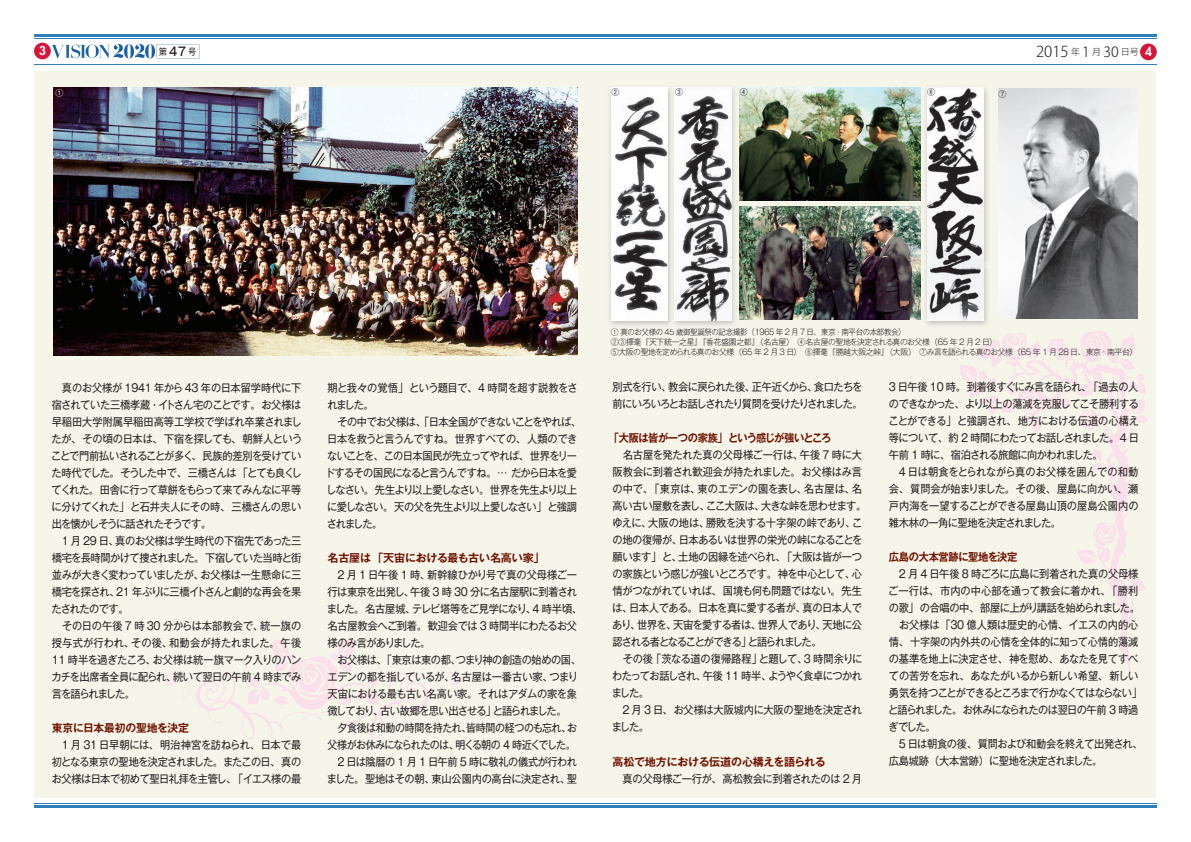
<style>
.page{position:relative;width:1191px;height:842px;background:#fff}
.page>*{position:absolute;margin:0;border:0;box-sizing:border-box;transform-origin:0 0}
.t1{font:300 15px "Koz Go Pro";color:#231f20}
.t2{font:800 12px "Futura";color:#fff}
.t3{font:11px/17px "Gothic MB101 Pro";letter-spacing:-.04em;color:#231f20;scale:.93 1}
.t4{font:11px/17px "Gothic MB101 Pro";letter-spacing:-.06em;color:#231f20;scale:.93 1}
.t5{font:11px/17px "Gothic MB101 Pro";letter-spacing:-.04em;color:#231f20;scale:.91 1}
.t6{font:11px/17px "Gothic MB101 Pro";letter-spacing:-.07em;color:#231f20;scale:.93 1}
.t7{font:700 11px "Gothic MB101 Pro De";letter-spacing:-.03em;color:#701100}
.t8{font:700 11px "Gothic MB101 Pro De";letter-spacing:-.03em;color:#701100;scale:.93 1}
.t9{font:700 11px "Gothic MB101 Pro De";letter-spacing:-.01em;color:#701100}
.t10{font:9px "Gothic MB101 Pro";color:#231f20;scale:.92 1}
.t11{font:300 8px/10px "Gothic MB101 Pro";letter-spacing:-.04em;color:#231f20}
.t12{font:8px "Gothic MB101 Pro";color:#231f20}
.t13{font:8px "Gothic MB101 Pro";color:#fff}
.s1{font-weight:500;font-size:12px}
.s2{font-size:14px}
.s3{font-family:"Futura";font-weight:800;font-size:12px;color:#fff}
</style>
<div class="page">
<hr style="left:34px;top:34px;width:1123px;height:2px;background:#2f80ba">
<hr style="left:34px;top:38px;width:1123px;height:1px;background:#2f80ba">
<hr style="left:34px;top:803px;width:1123px;height:1px;background:#2f80ba">
<hr style="left:34px;top:805px;width:1123px;height:2px;background:#2f80ba">
<hr style="left:34px;top:64px;width:1123px;height:1px;background:#2f80ba">
<div style="left:1140px;top:44px;width:16px;height:16px;background:#d71439;border-radius:50%"></div>
<svg style="left:51px;top:44px;width:148px;height:14px"></svg>
<div style="left:34px;top:43px;width:17px;height:16px;background:#d71439;border-radius:50%"></div>
<div style="left:34px;top:71px;width:1122px;height:726px;background:#f5f5ea"></div>
<svg style="left:165px;top:639px;width:294px;height:100px"></svg>
<svg style="left:960px;top:331px;width:188px;height:344px"></svg>
<img style="left:54px;top:88px;width:524px;height:267px">
<img style="left:739px;top:87px;width:181px;height:114px">
<img style="left:739px;top:206px;width:181px;height:114px">
<img style="left:925px;top:87px;width:63px;height:239px">
<svg style="left:984px;top:261px;width:4px;height:8px"></svg>
<img style="left:927px;top:88px;width:56px;height:232px">
<img style="left:609px;top:87px;width:61px;height:239px">
<img style="left:611px;top:88px;width:56px;height:232px">
<img style="left:674px;top:87px;width:61px;height:239px">
<img style="left:670px;top:92px;width:1px;height:228px">
<img style="left:675px;top:88px;width:56px;height:232px">
<img style="left:998px;top:89px;width:139px;height:229px">
<p class="t2" style="left:39px;top:43px;width:8px">3</p>
<p class="t10" style="left:159px;top:44px;width:42px">第<span class="s1">47</span>号</p>
<h1 class="t1" style="left:1036px;top:42px;width:117px">2015<sup>年</sup><span class="s2">1</span><sup>月</sup><span class="s2">30</span><sup>日号</sup> <span class="s3">4</span></h1>
<p class="t13" style="left:56px;top:86px;width:9px">①</p>
<p class="t12" style="left:740px;top:85px;width:9px">④</p>
<p class="t12" style="left:611px;top:86px;width:9px">②</p>
<p class="t12" style="left:675px;top:86px;width:9px">③</p>
<p class="t12" style="left:927px;top:86px;width:9px">⑥</p>
<p class="t12" style="left:998px;top:87px;width:9px">⑦</p>
<p class="t13" style="left:739px;top:205px;width:9px">⑤</p>
<p class="t3" style="left:51px;top:378px;width:281px">　真のお父様が 1941 年から 43 年の日本留学時代に下宿されていた三橋孝蔵・イトさん宅のことです。お父様は早稲田大学附属早稲田高等工学校で学ばれ卒業されましたが、その頃の日本は、下宿を探しても、朝鮮人ということで門前払いされることが多く、民族的差別を受けていた時代でした。そうした中で、三橋さんは「とても良くしてくれた。田舎に行って草餅をもらって来てみんなに平等に分けてくれた」と石井夫人にその時、三橋さんの思い出を懐かしそうに話されたそうです。<br>　1 月 29 日、真のお父様は学生時代の下宿先であった三橋宅を長時間かけて捜されました。下宿していた当時と街並みが大きく変わっていましたが、お父様は一生懸命に三橋宅を探され、21 年ぶりに三橋イトさんと劇的な再会を果たされたのです。<br>　その日の午後 7 時 30 分からは本部教会で、統一旗の授与式が行われ、その後、和動会が持たれました。午後　<br>11 時半を過ぎたころ、お父様は統一旗マーク入りのハンカチを出席者全員に配られ、続いて翌日の午前 4 時までみ言を語られました。</p>
<p class="t9" style="left:52px;top:719px;width:139px">東京に日本最初の聖地を決定</p>
<p class="t3" style="left:52px;top:735px;width:270px;text-align:justify">　1 月 31 日早朝には、明治神宮を訪ねられ、日本で最初となる東京の聖地を決定されました。またこの日、真のお父様は日本で初めて聖日礼拝を主管し、「イエス様の最</p>
<p class="t4" style="left:325px;top:378px;width:277px">期と我々の覚悟」という題目で、4 時間を超す説教をされました。<br>　その中でお父様は、「日本全国ができないことをやれば、日本を救うと言うんですね。世界すべての、人類のできないことを、この日本国民が先立ってやれば、世界をリードするその国民になると言うんですね。… だから日本を愛しなさい。先生より以上愛しなさい。世界を先生より以上に愛しなさい。天の父を先生より以上愛しなさい」と強調されました。</p>
<p class="t7" style="left:327px;top:549px;width:218px">名古屋は「天宙における最も古い名高い家」</p>
<p class="t3" style="left:327px;top:565px;width:276px">　2 月 1 日午後 1 時、新幹線ひかり号で真の父母様ご一行は東京を出発し、午後 3 時 30 分に名古屋駅に到着されました。名古屋城、テレビ塔等をご見学になり、4 時半頃、名古屋教会へご到着。歓迎会では 3 時間半にわたるお父様のみ言がありました。<br>　お父様は、「東京は東の都、つまり神の創造の始めの国、エデンの都を指しているが、名古屋は一番古い家、つまり天宙における最も古い名高い家。それはアダムの家を象徴しており、古い故郷を思い出させる」と語られました。</p>
<p class="t5" style="left:327px;top:718px;width:277px;text-indent:10px">夕食後は和動の時間を持たれ、皆時間の経つのも忘れ、お父様がお休みになられたのは、明くる朝の 4 時近くでした。　2 日は陰暦の 1 月 1 日午前 5 時に敬礼の儀式が行われました。聖地はその朝、東山公園内の高台に決定され、聖</p>
<p class="t11" style="left:611px;top:326px;width:528px">① 真のお父様の 45 歳御聖誕祭の記念撮影（1965 年 2 月 7 日、東京・南平台の本部教会）<br>②③揮毫『天下統一之星』『香花盛園之都』（名古屋）　④名古屋の聖地を決定される真のお父様（65 年 2 月 2 日）　<br>⑤大阪の聖地を定められる真のお父様（65 年 2 月 3 日）　⑥揮毫『勝越大阪之峠』（大阪）　⑦み言を語られる真のお父様（65 年 1 月 28 日、東京・南平台）</p>
<p class="t6" style="left:612px;top:377px;width:271px">別式を行い、教会に戻られた後、正午近くから、食口たちを前にいろいろとお話しされたり質問を受けたりされました。</p>
<p class="t8" style="left:609px;top:429px;width:241px">「大阪は皆が一つの家族」という感じが強いところ</p>
<p class="t3" style="left:612px;top:445px;width:275px">　名古屋を発たれた真の父母様ご一行は、午後 7 時に大阪教会に到着され歓迎会が持たれました。お父様はみ言の中で、「東京は、東のエデンの園を表し、名古屋は、名高い古い屋敷を表し、ここ大阪は、大きな峠を思わせます。ゆえに、大阪の地は、勝敗を決する十字架の峠であり、この地の復帰が、日本あるいは世界の栄光の峠になることを願います」と、土地の因縁を述べられ、「大阪は皆が一つの家族という感じが強いところです。神を中心として、心情がつながれていれば、国境も何も問題ではない。先生は、日本人である。日本を真に愛する者が、真の日本人であり、世界を、天宙を愛する者は、世界人であり、天地に公認される者となることができる」と語られました。<br>　その後「茨なる道の復帰路程」と題して、3 時間余りにわたってお話しされ、午後 11 時半、ようやく食卓につかれました。<br>　2 月 3 日、お父様は大阪城内に大阪の聖地を決定されました。</p>
<p class="t7" style="left:612px;top:752px;width:215px">高松で地方における伝道の心構えを語られる</p>
<p class="t3" style="left:612px;top:768px;width:270px">　真の父母様ご一行が、高松教会に到着されたのは 2 月</p>
<p class="t3" style="left:888px;top:377px;width:271px">3 日午後 10 時。到着後すぐにみ言を語られ、「過去の人のできなかった、より以上の蕩減を克服してこそ勝利することができる」と強調され、地方における伝道の心構え等について、約 2 時間にわたってお話しされました。4 日午前 1 時に、宿泊される旅館に向かわれました。<br>　4 日は朝食をとられながら真のお父様を囲んでの和動会、質問会が始まりました。その後、屋島に向かい、瀬戸内海を一望することができる屋島山頂の屋島公園内の雑木林の一角に聖地を決定されました。</p>
<p class="t8" style="left:889px;top:548px;width:140px">広島の大本営跡に聖地を決定</p>
<p class="t3" style="left:888px;top:564px;width:275px">　2 月 4 日午後 8 時ごろに広島に到着された真の父母様ご一行は、市内の中心部を通って教会に着かれ、「勝利の歌」の合唱の中、部屋に上がり講話を始められました。　お父様は「30 億人類は歴史的心情、イエスの内的心情、十字架の内外共の心情を全体的に知って心情的蕩減の基準を地上に決定させ、神を慰め、あなたを見てすべての苦労を忘れ、あなたがいるから新しい希望、新しい勇気を持つことができるところまで行かなくてはならない」と語られました。お休みになられたのは翌日の午前 3 時過ぎでした。<br>　5 日は朝食の後、質問および和動会を終えて出発され、広島城跡（大本営跡）に聖地を決定されました。</p>
</div>
